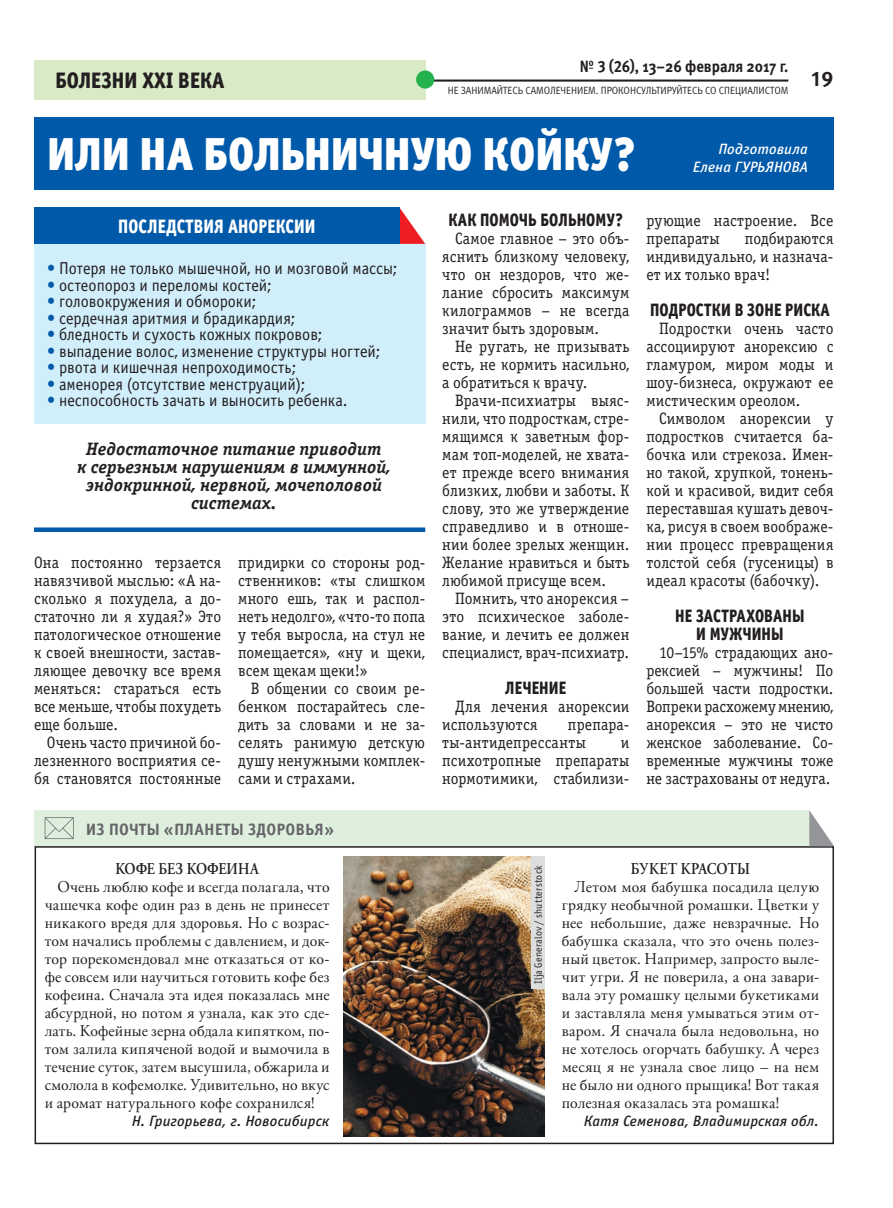
<style>
.page{position:relative;width:893px;height:1208px;background:#fff}
.page>*{position:absolute;margin:0;border:0;box-sizing:border-box;transform-origin:0 0}
.t1{font:900 46.5px "Afina Sans Pro";letter-spacing:.01em;color:#fff;scale:.9 1}
.t2{font:800 22.5px "Afina Sans Pro";letter-spacing:.01em;color:#231f20;scale:.9 1}
.t3{font:800 19.5px "Afina Sans Pro";letter-spacing:.005em;color:#fff;scale:.85 1}
.t4{font:italic 700 18px/18px "Afina Serif Pro";color:#231f20;text-align:center}
.t5{font:800 18px/18px "Afina Sans Pro";letter-spacing:.005em;color:#231f20;text-align:center;scale:.85 1}
.t6{font:17.25px "Afina Sans Pro";color:#231f20;scale:.94 1}
.t7{font:16.5px/18px "Afina Serif Pro";letter-spacing:.01em;color:#231f20;text-align:justify;scale:.95 1}
.t8{font:16.5px/18px "APC Garamond C";letter-spacing:.015em;color:#231f20;text-align:justify;scale:.95 1}
.t9{font:700 16.5px "APC Garamond C";color:#231f20;scale:.85 1}
.t10{font:700 16.5px "Afina Sans Pro";letter-spacing:.01em;color:#656568}
.t11{font:700 16.35px "Meta Pro";color:#231f20;scale:.9 1}
.t12{font:italic 15px "Afina Sans Pro Extra";color:#231f20}
.t13{font:italic 15px/18px "Afina Sans Pro Extra";color:#fff;text-align:right}
.t14{font:10.5px "Meta Pro";color:#231f20;scale:.9 1}
.t15{font:10.5px "Afina Sans Pro";letter-spacing:.02em;color:#231f20;scale:.94 1}
.s1{color:#0159a9}
</style>
<div class="page">
<div style="left:34px;top:60px;width:391px;height:39px;background:#d9eac7"></div>
<hr style="left:425px;top:80px;width:363px;height:2px;background:#231f20">
<div style="left:416px;top:70px;width:18px;height:19px;background:#23b24b;border-radius:50%"></div>
<div style="left:34px;top:244px;width:391px;height:180px;background:#d1eefb"></div>
<div style="left:34px;top:118px;width:799px;height:72px;background:#0159a9"></div>
<svg style="left:400px;top:208px;width:25px;height:36px"></svg>
<div style="left:34px;top:208px;width:366px;height:36px;background:#0159a9"></div>
<div style="left:34px;top:527px;width:391px;height:5px;background:#0159a9"></div>
<img style="left:343px;top:856px;width:202px;height:280px">
<div style="left:35px;top:810px;width:774px;height:36px;background:#dfefdd"></div>
<div style="left:35px;top:846px;width:799px;height:298px;border:2px solid #231f20"></div>
<svg style="left:45px;top:817px;width:29px;height:22px"></svg>
<svg style="left:809px;top:810px;width:25px;height:36px"></svg>
<div style="left:532px;top:856px;width:13px;height:132px;background:#dcdddf"></div>
<p class="t11" style="left:580px;top:57px;width:233px">№ 3 (26), 13–26 февраля 2017 г.</p>
<p class="t14" style="left:448px;top:84px;width:430px">НЕ ЗАНИМАЙТЕСЬ САМОЛЕЧЕНИЕМ. ПРОКОНСУЛЬТИРУЙТЕСЬ СО СПЕЦИАЛИСТОМ <sup>19</sup></p>
<h2 class="t2" style="left:55px;top:67px;width:189px">БОЛЕЗНИ XXI ВЕКА</h2>
<h1 class="t1" style="left:47px;top:124px;width:655px">ИЛИ НА БОЛЬНИЧНУЮ КОЙКУ?</h1>
<p class="t13" style="left:693px;top:140px;width:117px">Подготовила<br>Елена ГУРЬЯНОВА</p>
<p class="t3" style="left:118px;top:215px;width:233px">ПОСЛЕДСТВИЯ АНОРЕКСИИ</p>
<p class="t5" style="left:448px;top:211px;width:207px">КАК ПОМОЧЬ БОЛЬНОМУ?</p>
<p class="t7" style="left:442px;top:232px;width:198px;text-indent:13px">Самое главное – это объ&shy;яснить близкому человеку, что он нез доров, что же&shy;лание сбросить максимум килограммов – не всегда значит быть здоровым.</p>
<p class="t7" style="left:442px;top:340px;width:198px;text-indent:13px">Не ругать, не призывать есть, не кормить насильно, а обратиться к врачу.</p>
<p class="t7" style="left:442px;top:394px;width:199px;text-indent:13px">Врачи-психиатры выяс&shy;нили, что подросткам, стре&shy;мящимся к заветным фор&shy;мам топ-моделей, не хвата&shy;ет прежде всего внимания близких, любви и заботы. К слову, это же утверждение справедливо и в отноше&shy;нии более зрелых женщин.<br>Желание нравиться и быть любимой присуще всем.</p>
<p class="t7" style="left:442px;top:592px;width:198px;text-indent:13px">Помнить, что анорексия – это психическое заболе&shy;вание, и лечить ее должен специалист, врач-психиатр.</p>
<p class="t5" style="left:505px;top:679px;width:73px">ЛЕЧЕНИЕ</p>
<p class="t7" style="left:442px;top:700px;width:198px;text-indent:13px">Для лечения анорексии используются</p>
<p class="t6" style="left:47px;top:262px;width:374px"><span class="s1">•</span> Потеря не только мышечной, но и мозговой массы;</p>
<p class="t6" style="left:47px;top:279px;width:241px"><span class="s1">•</span> остеопороз и переломы костей;</p>
<p class="t6" style="left:47px;top:295px;width:224px"><span class="s1">•</span> головокружения и обмороки;</p>
<p class="t6" style="left:47px;top:312px;width:266px"><span class="s1">•</span> сердечная аритмия и брадикардия;</p>
<p class="t6" style="left:47px;top:328px;width:294px"><span class="s1">•</span> бледность и сухость кожных покровов;</p>
<p class="t6" style="left:47px;top:345px;width:356px"><span class="s1">•</span> выпадение волос, изменение структуры ногтей;</p>
<p class="t6" style="left:47px;top:361px;width:267px"><span class="s1">•</span> рвота и кишечная непроходимость;</p>
<p class="t6" style="left:47px;top:378px;width:276px"><span class="s1">•</span> аменорея (отсутствие менструаций);</p>
<p class="t6" style="left:47px;top:394px;width:321px"><span class="s1">•</span> неспособность зачать и выносить ребенка.</p>
<p class="t4" style="left:77px;top:440px;width:315px">Недостаточное питание приводит<br>к серьезным нарушениям в иммунной, эндокринной, нервной, мочеполовой системах.</p>
<p class="t7" style="left:34px;top:556px;width:199px">Она постоянно терзается навязчивой мыслью: «А на&shy;сколько я похудела, а до&shy;статочно ли я худая?» Это патологическое отношение к своей внешности, застав&shy;ляющее девочку все время меняться: стараться есть все меньше, чтобы похудеть еще больше.</p>
<p class="t7" style="left:34px;top:736px;width:198px;text-indent:13px">Очень часто причиной бо&shy;лезненного восприятия се&shy;бя становятся постоянные</p>
<p class="t7" style="left:238px;top:556px;width:198px">придирки со стороны род&shy;ственников: «ты слишком много ешь, так и распол&shy;неть недолго», «что-то попа у тебя выросла, на стул не помещается», «ну и щеки, всем щекам щеки!»</p>
<p class="t7" style="left:238px;top:682px;width:198px;text-indent:13px">В общении со своим ре&shy;бенком постарайтесь сле&shy;дить за словами и не за&shy;селять ранимую детскую душу ненужными комплек&shy;сами и страхами.</p>
<p class="t7" style="left:442px;top:718px;width:198px;text-indent:126px">препара&shy;ты-антидепрессанты</p>
<p class="t7" style="left:442px;top:736px;width:198px;text-indent:179px">и психотропные препараты нормотимики, стабилизи-</p>
<p class="t10" style="left:86px;top:819px;width:250px">ИЗ ПОЧТЫ «ПЛАНЕТЫ ЗДОРОВЬЯ»</p>
<p class="t7" style="left:646px;top:214px;width:198px">рующие настроение. Все препараты</p>
<p class="t7" style="left:646px;top:232px;width:198px;text-indent:99px">подбираются индивидуально, и назнача&shy;ет их только врач!</p>
<p class="t5" style="left:650px;top:301px;width:213px">ПОДРОСТКИ В ЗОНЕ РИСКА</p>
<p class="t7" style="left:646px;top:322px;width:198px;text-indent:13px">Подростки очень часто ассоциируют анорексию с гламуром, миром моды и шоу-бизнеса, окружают ее мистическим ореолом.</p>
<p class="t7" style="left:646px;top:412px;width:198px;text-indent:13px">Символом анорексии у подростков считается ба&shy;бочка или стрекоза. Имен&shy;но такой, хрупкой, тонень&shy;кой и красивой, видит себя переставшая кушать девоч&shy;ка, рисуя в своем воображе&shy;нии процесс превращения толстой себя (гусеницы) в идеал красоты (бабочку).</p>
<p class="t5" style="left:675px;top:607px;width:154px">НЕ ЗАСТРАХОВАНЫ<br>И МУЖЧИНЫ</p>
<p class="t7" style="left:646px;top:646px;width:199px;text-indent:13px">10–15% страдающих ано&shy;рексией – мужчины! По большей части подростки.<br>Вопреки расхожему мнению, анорексия – это не чисто женское заболевание. Со&shy;временные мужчины тоже не застрахованы от недуга.</p>
<p class="t9" style="left:115px;top:858px;width:170px">КОФЕ БЕЗ КОФЕИНА</p>
<p class="t8" style="left:45px;top:880px;width:301px;text-indent:13px">Очень люблю кофе и всегда полагала, что чашечка кофе один раз в день не принесет никакого вредя для здоровья. Но с возрас&shy;том начались проблемы с давлением, и док&shy;тор порекомендовал мне отказаться от ко&shy;фе совсем или научиться готовить кофе без кофеина. Сначала эта идея показалась мне абсурдной, но потом я узнала, как это сде&shy;лать. Кофейные зерна обдала кипятком, по&shy;том залила кипяченой водой и вымочила в течение суток, затем высушила, обжарила и смолола в кофемолке. Удивительно, но вкус и аромат натурального кофе сохранился!</p>
<p class="t12" style="left:132px;top:1112px;width:199px">Н. Григорьева, г. Новосибирск</p>
<p class="t15" style="left:534px;top:984px;width:128px;rotate:-90deg">Ilja Generalov / shutterstock</p>
<p class="t9" style="left:631px;top:858px;width:142px">БУКЕТ КРАСОТЫ</p>
<p class="t8" style="left:562px;top:880px;width:272px;text-indent:13px">Летом моя бабушка посадила целую грядку необычной ромашки. Цветки у нее небольшие, даже невзрачные. Но бабушка сказала, что это очень полез&shy;ный цветок. Например, запросто выле&shy;чит угри. Я не поверила, а она завари&shy;вала эту ромашку целыми букетиками и заставляла меня умываться этим от&shy;варом. Я сначала была недовольна, но не хотелось огорчать бабушку. А через месяц я не узнала свое лицо – на нем не было ни одного прыщика! Вот такая полезная оказалась эта ромашка!</p>
<p class="t12" style="left:584px;top:1112px;width:237px">Катя Семенова, Владимирская обл.</p>
</div>
